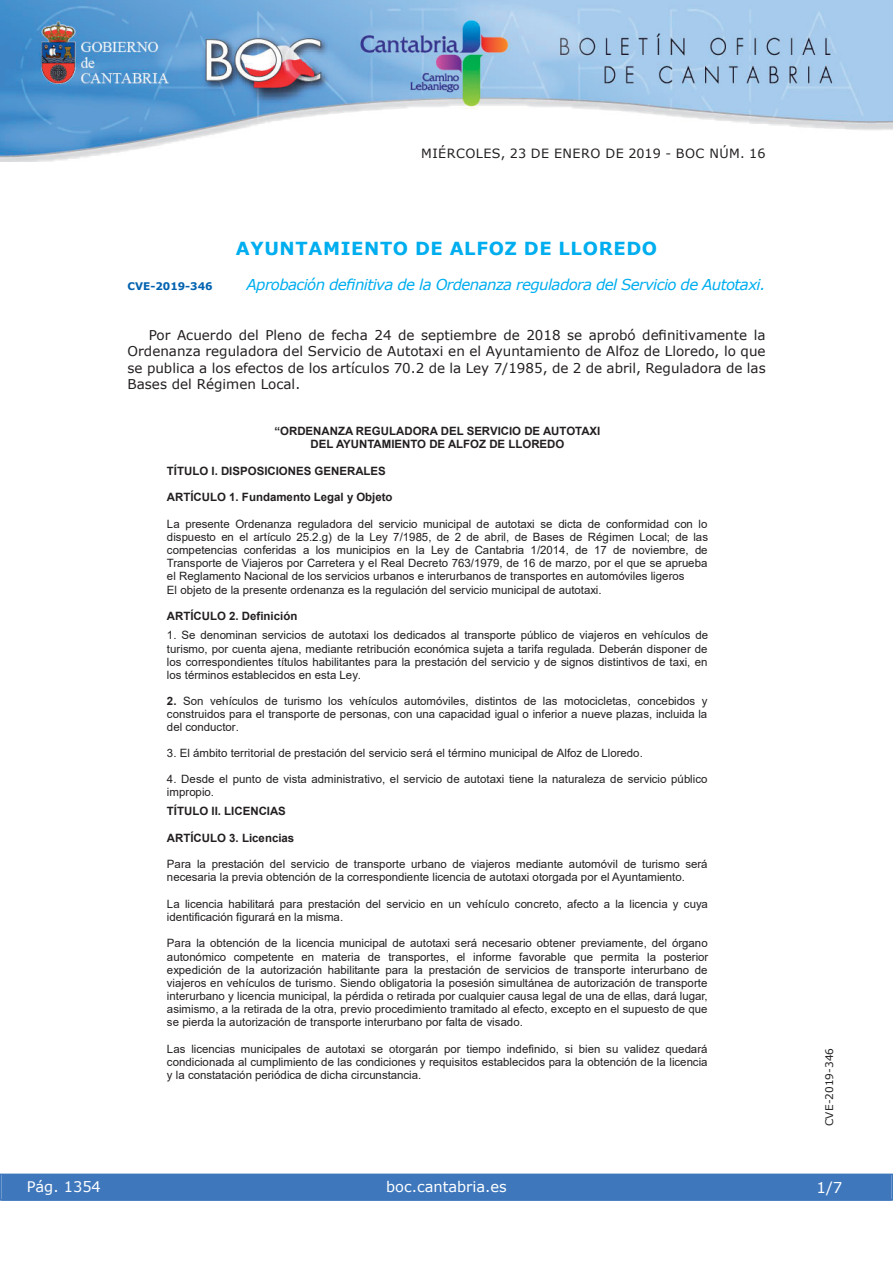
<style>
.page{position:relative;width:893px;height:1263px;background:#fff}
.page>*{position:absolute;margin:0;border:0;box-sizing:border-box;transform-origin:0 0}
.t1{font:700 18px "Verdana";letter-spacing:.035em;color:#00aeef}
.t2{font:italic 15px "Verdana";letter-spacing:-.04em;color:#00aeef}
.t3{font:15px "Verdana";color:#fff}
.t4{font:14.55px "Verdana";color:#fff}
.t5{font:13.5px/16.2px "Verdana";color:#231f20;text-align:justify}
.t6{font:12.75px "Verdana";letter-spacing:.035em;color:#231f20}
.t7{font:11.4px/13.2px "Arial";letter-spacing:.005em;color:#231f20}
.t8{font:700 11.4px/13.2px "Arial";color:#231f20;text-align:center}
.t9{font:10.5px "Verdana";color:#231f20}
.t10{font:700 10.5px "Verdana";color:#0062b0}
.s1{font-weight:700}
</style>
<div class="page">
<img style="left:0;top:0;width:893px;height:161px">
<div style="left:1px;top:1174px;width:890px;height:27px;background:#3e77bc"></div>
<div style="left:0;top:1174px;width:893px;height:27px;border:1px solid #3e77bc"></div>
<p class="t6" style="left:421px;top:145px;width:346px">MIÉRCOLES, 23 DE ENERO DE 2019 - BOC NÚM. 16</p>
<h1 class="t1" style="left:236px;top:237px;width:423px">AYUNTAMIENTO DE ALFOZ DE LLOREDO</h1>
<p class="t10" style="left:128px;top:279px;width:87px">CVE-2019-346</p>
<h2 class="t2" style="left:247px;top:275px;width:520px">Aprobación definitiva de la Ordenanza reguladora del Servicio de Autotaxi.</h2>
<p class="t5" style="left:128px;top:327px;width:640px;text-indent:21px">Por Acuerdo del Pleno de fecha 24 de septiembre de 2018 se aprobó definitivamente la Ordenanza reguladora del Servicio de Autotaxi en el Ayuntamiento de Alfoz de Lloredo, lo que se publica a los efectos de los artículos 70.2 de la Ley 7/1985, de 2 de abril, Reguladora de las Bases del Régimen Local.</p>
<p class="t8" style="left:274px;top:425px;width:327px">“ORDENANZA REGULADORA DEL SERVICIO DE AUTOTAXI<br>DEL AYUNTAMIENTO DE ALFOZ DE LLOREDO</p>
<p class="t8" style="left:167px;top:464px;width:220px">TÍTULO I. DISPOSICIONES GENERALES</p>
<p class="t8" style="left:167px;top:490px;width:227px">ARTÍCULO 1. Fundamento Legal y Objeto</p>
<p class="t7" style="left:167px;top:517px;width:543px">La presente Ordenanza reguladora del servicio municipal de autotaxi se dicta de conformidad con lo dispuesto en el artículo 25.2.g) de la Ley 7/1985, de 2 de abril, de Bases de Régimen Local; de las competencias conferidas a los municipios en la Ley de Cantabria 1/2014, de 17 de noviembre, de Transporte de Viajeros por Carretera y el Real Decreto 763/1979, de 16 de marzo, por el que se aprueba el Reglamento Nacional de los servicios urbanos e interurbanos de transportes en automóviles ligeros<br>El objeto de la presente ordenanza es la regulación del servicio municipal de autotaxi.</p>
<p class="t8" style="left:167px;top:609px;width:132px">ARTÍCULO 2. Definición</p>
<p class="t7" style="left:167px;top:629px;width:543px;text-align:justify">1. Se denominan servicios de autotaxi los dedicados al transporte público de viajeros en vehículos de turismo, por cuenta ajena, mediante retribución económica sujeta a tarifa regulada. Deberán disponer de los correspondientes títulos habilitantes para la prestación del servicio y de signos distintivos de taxi, en los términos establecidos en esta Ley.</p>
<p class="t7" style="left:167px;top:694px;width:542px;text-align:justify"><span class="s1">2.</span> Son vehículos de turismo los vehículos automóviles, distintos de las motocicletas, concebidos y construidos para el transporte de personas, con una capacidad igual o inferior a nueve plazas, incluida la del conductor.</p>
<p class="t7" style="left:167px;top:747px;width:477px">3. El ámbito territorial de prestación del servicio será el término municipal de Alfoz de Lloredo.</p>
<p class="t7" style="left:167px;top:772px;width:542px">4. Desde el punto de vista administrativo, el servicio de autotaxi tiene la naturaleza de servicio público impropio.</p>
<p class="t8" style="left:167px;top:805px;width:120px">TÍTULO II. LICENCIAS</p>
<p class="t8" style="left:167px;top:831px;width:129px">ARTÍCULO 3. Licencias</p>
<p class="t7" style="left:167px;top:858px;width:542px">Para la prestación del servicio de transporte urbano de viajeros mediante automóvil de turismo será necesaria la previa obtención de la correspondiente licencia de autotaxi otorgada por el Ayuntamiento.</p>
<p class="t7" style="left:167px;top:897px;width:542px">La licencia habilitará para prestación del servicio en un vehículo concreto, afecto a la licencia y cuya identificación figurará en la misma.</p>
<p class="t7" style="left:167px;top:937px;width:543px;text-align:justify">Para la obtención de la licencia municipal de autotaxi será necesario obtener previamente, del órgano autonómico competente en materia de transportes, el informe favorable que permita la posterior expedición de la autorización habilitante para la prestación de servicios de transporte interurbano de viajeros en vehículos de turismo. Siendo obligatoria la posesión simultánea de autorización de transporte interurbano y licencia municipal, la pérdida o retirada por cualquier causa legal de una de ellas, dará lugar, asimismo, a la retirada de la otra, previo procedimiento tramitado al efecto, excepto en el supuesto de que se pierda la autorización de transporte interurbano por falta de visado.</p>
<p class="t7" style="left:167px;top:1042px;width:542px;text-align:justify">Las licencias municipales de autotaxi se otorgarán por tiempo indefinido, si bien su validez quedará condicionada al cumplimiento de las condiciones y requisitos establecidos para la obtención de la licencia y la constatación periódica de dicha circunstancia.</p>
<p class="t4" style="left:27px;top:1177px;width:76px">Pág. 1354</p>
<p class="t4" style="left:386px;top:1178px;width:122px">boc.cantabria.es</p>
<p class="t9" style="left:823px;top:1126px;width:80px;rotate:-90deg">CVE-2019-346</p>
<h2 class="t3" style="left:816px;top:1178px;width:27px">1/7</h2>
</div>
